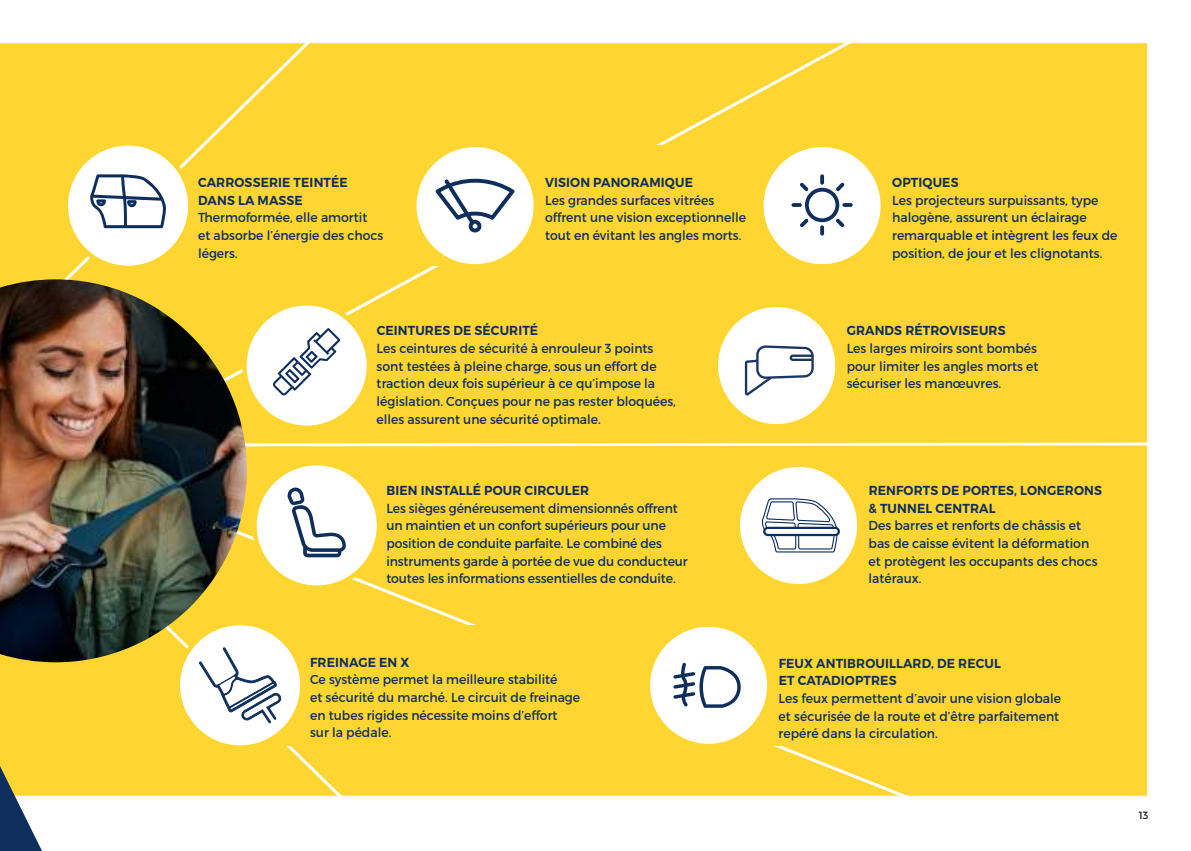
<style>
.page{position:relative;width:1191px;height:851px;background:#fff}
.page>*{position:absolute;margin:0;border:0;box-sizing:border-box;transform-origin:0 0}
.t1{font:13.05px/17.7px "Montserrat";color:#0e2f5d;scale:.95 1}
.t2{font:600 13.05px/17.7px "Montserrat";letter-spacing:.01em;color:#0e2f5d;scale:.95 1}
.t3{font:10.5px "Montserrat";color:#1c1c1b}
</style>
<div class="page">
<div style="left:0;top:42px;width:1148px;height:755px;background:#ffd631"></div>
<svg style="left:0;top:765px;width:42px;height:85px"></svg>
<div style="left:140px;top:662px;width:59px;height:135px;background:#ffd631"></div>
<div style="left:199px;top:515px;width:808px;height:282px;background:#ffd631"></div>
<div style="left:37px;top:42px;width:82px;height:237px;background:#ffd631"></div>
<div style="left:119px;top:42px;width:1025px;height:397px;background:#ffd631"></div>
<svg style="left:247px;top:441px;width:901px;height:7px"></svg>
<img style="left:0;top:279px;width:247px;height:383px">
<div style="left:237px;top:625px;width:789px;height:120px;background:#ffd631"></div>
<div style="left:178px;top:623px;width:124px;height:124px;background:#fff;border-radius:50%"></div>
<div style="left:176px;top:620px;width:128px;height:129px;border:4px solid #ffd631;border-radius:50%"></div>
<div style="left:649px;top:626px;width:119px;height:118px;background:#fff;border-radius:50%"></div>
<div style="left:648px;top:625px;width:120px;height:120px;border:2px solid #ffd631;border-radius:50%"></div>
<svg style="left:673px;top:662px;width:67px;height:45px"></svg>
<div style="left:244px;top:303px;width:125px;height:125px;background:#fff;border-radius:50%"></div>
<div style="left:242px;top:301px;width:129px;height:129px;border:4px solid #ffd631;border-radius:50%"></div>
<div style="left:717px;top:306px;width:119px;height:119px;background:#fff;border-radius:50%"></div>
<div style="left:716px;top:305px;width:120px;height:120px;border:2px solid #ffd631;border-radius:50%"></div>
<svg style="left:273px;top:328px;width:68px;height:67px"></svg>
<div style="left:237px;top:145px;width:789px;height:120px;background:#ffd631"></div>
<div style="left:66px;top:143px;width:124px;height:125px;background:#fff;border-radius:50%"></div>
<div style="left:64px;top:141px;width:129px;height:129px;border:4px solid #ffd631;border-radius:50%"></div>
<div style="left:416px;top:146px;width:118px;height:119px;background:#fff;border-radius:50%"></div>
<div style="left:415px;top:145px;width:120px;height:120px;border:2px solid #ffd631;border-radius:50%"></div>
<svg style="left:90px;top:174px;width:76px;height:54px"></svg>
<svg style="left:435px;top:178px;width:79px;height:55px"></svg>
<div style="left:763px;top:146px;width:118px;height:119px;background:#fff;border-radius:50%"></div>
<div style="left:762px;top:145px;width:120px;height:120px;border:2px solid #ffd631;border-radius:50%"></div>
<svg style="left:791px;top:174px;width:61px;height:61px"></svg>
<div style="left:254px;top:463px;width:125px;height:124px;background:#fff;border-radius:50%"></div>
<div style="left:252px;top:461px;width:129px;height:129px;border:4px solid #ffd631;border-radius:50%"></div>
<svg style="left:287px;top:487px;width:59px;height:70px"></svg>
<div style="left:739px;top:466px;width:119px;height:118px;background:#fff;border-radius:50%"></div>
<div style="left:738px;top:465px;width:120px;height:120px;border:2px solid #ffd631;border-radius:50%"></div>
<svg style="left:745px;top:345px;width:68px;height:50px"></svg>
<svg style="left:199px;top:647px;width:83px;height:76px"></svg>
<svg style="left:761px;top:498px;width:77px;height:55px"></svg>
<div style="left:764px;top:528px;width:74px;height:7px;background:#fff;border-radius:4px"></div>
<div style="left:763px;top:526px;width:77px;height:10px;border:2px solid #0e2f5d;border-radius:4px"></div>
<p class="t2" style="left:198px;top:174px;width:159px">CARROSSERIE TEINTÉE<br>DANS LA MASSE</p>
<p class="t1" style="left:198px;top:209px;width:197px">Thermoformée, elle amortit<br>et absorbe l’énergie des chocs légers.</p>
<p class="t2" style="left:545px;top:174px;width:157px">VISION PANORAMIQUE</p>
<p class="t1" style="left:545px;top:191px;width:213px">Les grandes surfaces vitrées offrent une vision exceptionnelle tout en évitant les angles morts.</p>
<p class="t2" style="left:377px;top:322px;width:171px">CEINTURES DE SÉCURITÉ</p>
<p class="t1" style="left:377px;top:339px;width:316px">Les ceintures de sécurité à enrouleur 3 points sont testées à pleine charge, sous un effort de traction deux fois supérieur à ce qu’impose la législation. Conçues pour ne pas rester bloquées, elles assurent une sécurité optimale.</p>
<p class="t2" style="left:386px;top:482px;width:215px">BIEN INSTALLÉ POUR CIRCULER</p>
<p class="t1" style="left:386px;top:499px;width:319px">Les sièges généreusement dimensionnés offrent un maintien et un confort supérieurs pour une position de conduite parfaite. Le combiné des instruments garde à portée de vue du conducteur toutes les informations essentielles de conduite.</p>
<p class="t2" style="left:310px;top:653px;width:106px">FREINAGE EN X</p>
<p class="t1" style="left:310px;top:670px;width:286px">Ce système permet la meilleure stabilité<br>et sécurité du marché. Le circuit de freinage en tubes rigides nécessite moins d’effort<br>sur la pédale.</p>
<p class="t2" style="left:892px;top:174px;width:71px">OPTIQUES</p>
<p class="t1" style="left:892px;top:191px;width:239px">Les projecteurs surpuissants, type halogène, assurent un éclairage remarquable et intègrent les feux de position, de jour et les clignotants.</p>
<p class="t2" style="left:846px;top:322px;width:169px">GRANDS RÉTROVISEURS</p>
<p class="t1" style="left:846px;top:339px;width:203px;text-align:justify">Les larges miroirs sont bombés pour limiter les angles morts et sécuriser les manœuvres.</p>
<p class="t2" style="left:868px;top:482px;width:247px">RENFORTS DE PORTES, LONGERONS &amp; TUNNEL CENTRAL</p>
<p class="t1" style="left:868px;top:517px;width:242px">Des barres et renforts de châssis et bas de caisse évitent la déformation et protègent les occupants des chocs latéraux.</p>
<p class="t2" style="left:778px;top:654px;width:235px">FEUX ANTIBROUILLARD, DE RECUL<br>ET CATADIOPTRES</p>
<p class="t1" style="left:778px;top:689px;width:299px">Les feux permettent d’avoir une vision globale et sécurisée de la route et d’être parfaitement repéré dans la circulation.</p>
<p class="t3" style="left:1138px;top:808px;width:11px">13</p>
</div>
